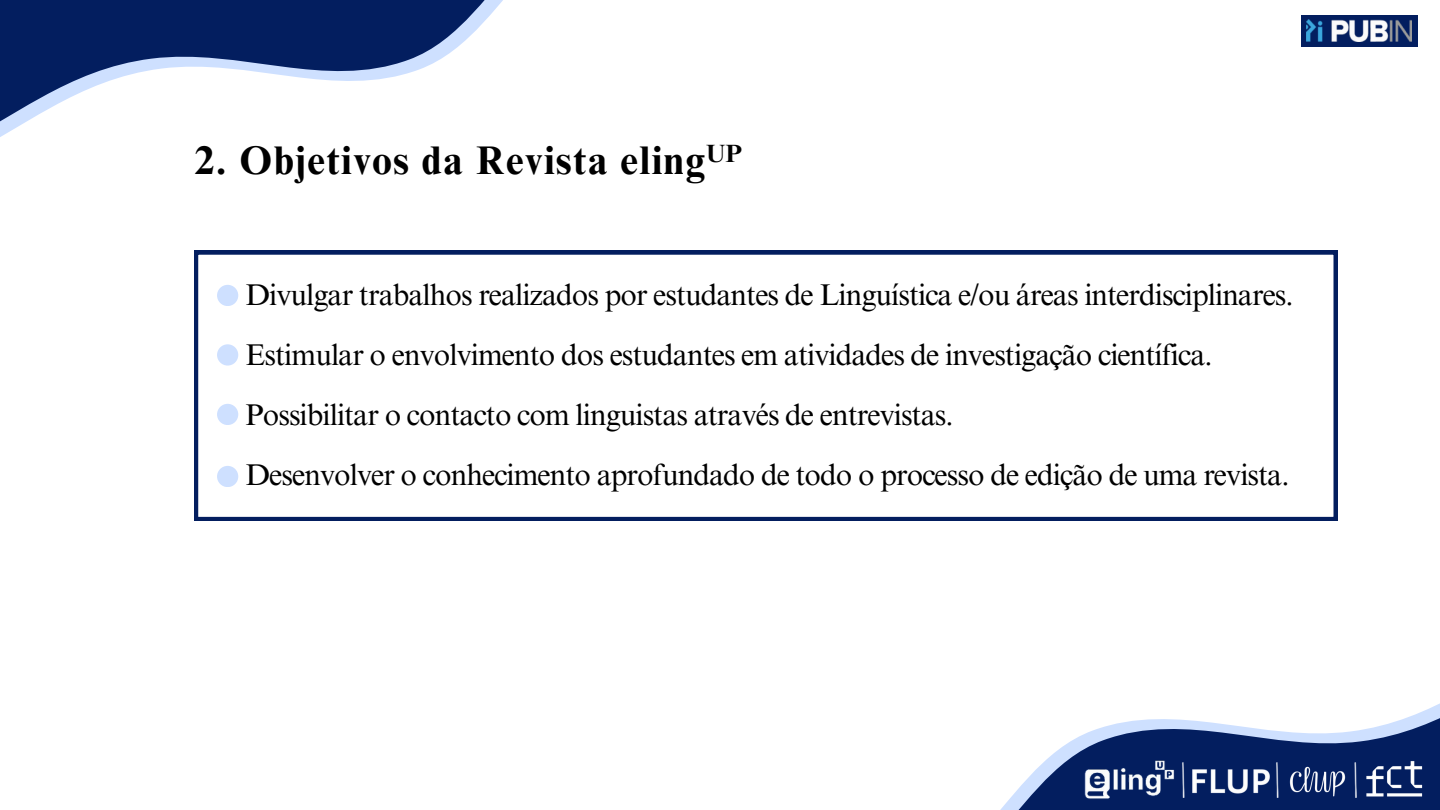
<style>
.page{position:relative;width:1440px;height:810px;background:#fff}
.page>*{position:absolute;margin:0;border:0;box-sizing:border-box;transform-origin:0 0}
.t1{font:700 40px "Times NRMT Pro";letter-spacing:.035em;color:#000}
.t2{font:30px "Times NRMT Pro";letter-spacing:-.03em;color:#000}
.t3{font:700 25px "Times NRMT Pro";color:#000}
</style>
<div class="page">
<svg style="left:1000px;top:703px;width:440px;height:107px"></svg>
<img style="left:1192px;top:765px;width:80px;height:34px">
<img style="left:1356px;top:757px;width:75px;height:46px">
<img style="left:1286px;top:763px;width:61px;height:35px">
<img style="left:1071px;top:757px;width:105px;height:47px">
<div style="left:1301px;top:15px;width:116px;height:31px;background:#031e5f"></div>
<img style="left:1306px;top:20px;width:105px;height:22px">
<svg style="left:0;top:0;width:503px;height:137px"></svg>
<svg style="left:194px;top:251px;width:1143px;height:270px"></svg>
<div style="left:217px;top:285px;width:21px;height:21px;background:#cee0ff;border-radius:50%"></div>
<div style="left:217px;top:344px;width:21px;height:22px;background:#cee0ff;border-radius:50%"></div>
<div style="left:217px;top:466px;width:21px;height:21px;background:#cee0ff;border-radius:50%"></div>
<div style="left:217px;top:404px;width:21px;height:21px;background:#cee0ff;border-radius:50%"></div>
<svg style="left:1181px;top:762px;width:5px;height:36px"></svg>
<svg style="left:1275px;top:762px;width:5px;height:36px"></svg>
<svg style="left:1354px;top:762px;width:4px;height:36px"></svg>
<p class="t1" style="left:194px;top:145px;width:512px">2. Objetivos da Revista eling</p>
<p class="t3" style="left:706px;top:144px;width:37px">UP</p>
<p class="t2" style="left:245px;top:283px;width:1050px">Divulgar trabalhos realizados por estudantes de Linguística e/ou áreas interdisciplinares.</p>
<p class="t2" style="left:245px;top:343px;width:969px">Estimular o envolvimento dos estudantes em atividades de investigação científica.</p>
<p class="t2" style="left:245px;top:403px;width:710px">Possibilitar o contacto com linguistas através de entrevistas.</p>
<p class="t2" style="left:245px;top:463px;width:1046px">Desenvolver o conhecimento aprofundado de todo o processo de edição de uma revista.</p>
</div>
